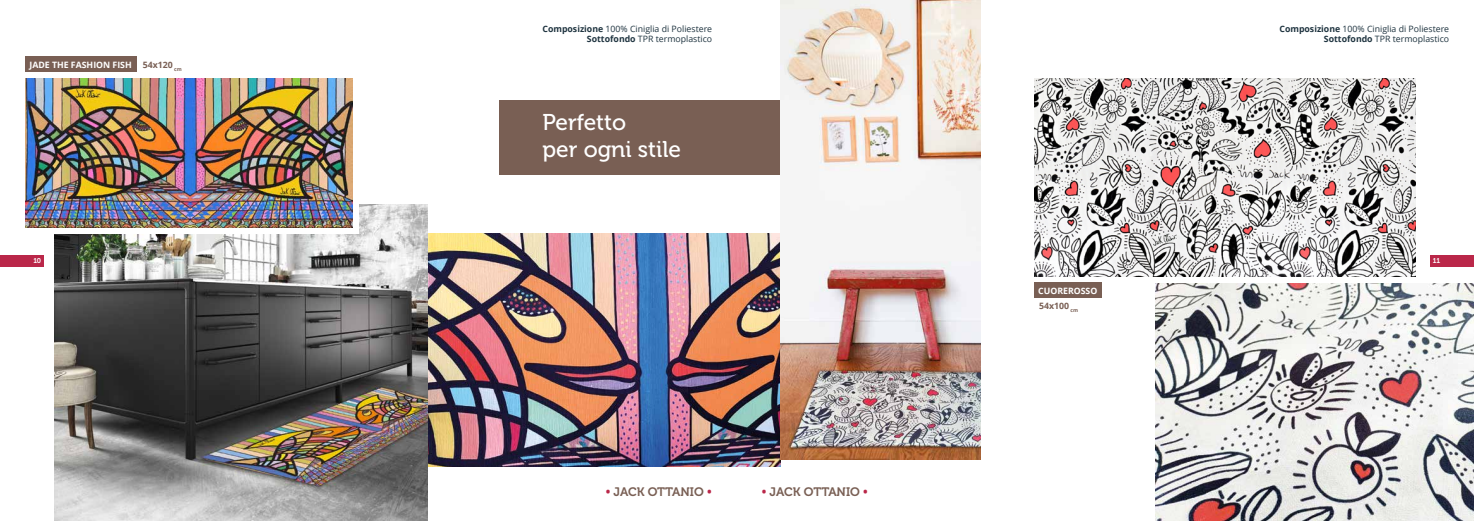
<style>
.page{position:relative;width:1474px;height:521px;background:#fff}
.page>*{position:absolute;margin:0;border:0;box-sizing:border-box;transform-origin:0 0}
.t1{font:22.75px/26.2px "Museo 500";color:#fff}
.t2{font:12.25px "Museo 700";color:#795f54}
.t3{font:8.75px/10.5px "Open Sans";color:#1f3440;text-align:right}
.t4{font:700 8.75px "Open Sans";color:#fff}
.t5{font:700 8.75px "Open Sans";color:#795f54}
.t6{font:7px "Museo 700";color:#fff}
.s1{font-weight:700}
.s2{font-family:"Open Sans";font-weight:700;color:#ba2749}
</style>
<div class="page">
<div style="left:1429px;top:255px;width:44px;height:11px;background:#ba2749"></div>
<div style="left:0;top:255px;width:44px;height:11px;background:#ba2749"></div>
<img style="left:428px;top:233px;width:352px;height:233px">
<img style="left:55px;top:204px;width:373px;height:317px">
<div style="left:25px;top:78px;width:334px;height:155px;background:linear-gradient(to right,#fff,#fff)"></div>
<div style="left:498px;top:100px;width:353px;height:75px;background:#795f54"></div>
<img style="left:1155px;top:284px;width:318px;height:237px">
<img style="left:1034px;top:78px;width:381px;height:198px">
<div style="left:1034px;top:283px;width:67px;height:15px;background:#795f54"></div>
<img style="left:780px;top:0;width:200px;height:459px">
<img style="left:25px;top:78px;width:327px;height:149px">
<div style="left:25px;top:57px;width:111px;height:15px;background:#795f54"></div>
<p class="t4" style="left:29px;top:58px;width:104px">JADE THE FASHION FISH</p>
<p class="t5" style="left:143px;top:58px;width:40px">54x120 <sub>cm</sub></p>
<p class="t3" style="left:542px;top:23px;width:171px"><span class="s1">Composizione</span> 100% Ciniglia di Poliestere<br><span class="s1">Sottofondo</span> TPR termoplastico</p>
<h1 class="t1" style="left:542px;top:110px;width:140px">Perfetto<br>per ogni stile</h1>
<p class="t3" style="left:1279px;top:23px;width:171px"><span class="s1">Composizione</span> 100% Ciniglia di Poliestere<br><span class="s1">Sottofondo</span> TPR termoplastico</p>
<p class="t6" style="left:33px;top:257px;width:9px">10</p>
<p class="t6" style="left:1432px;top:257px;width:9px">11</p>
<p class="t4" style="left:1038px;top:284px;width:61px">CUOREROSSO</p>
<h2 class="t2" style="left:605px;top:485px;width:107px"><span class="s2">•</span> JACK OTTANIO <span class="s2">•</span></h2>
<h2 class="t2" style="left:761px;top:485px;width:107px"><span class="s2">•</span> JACK OTTANIO <span class="s2">•</span></h2>
<p class="t5" style="left:1039px;top:300px;width:40px">54x100 <sub>cm</sub></p>
</div>
